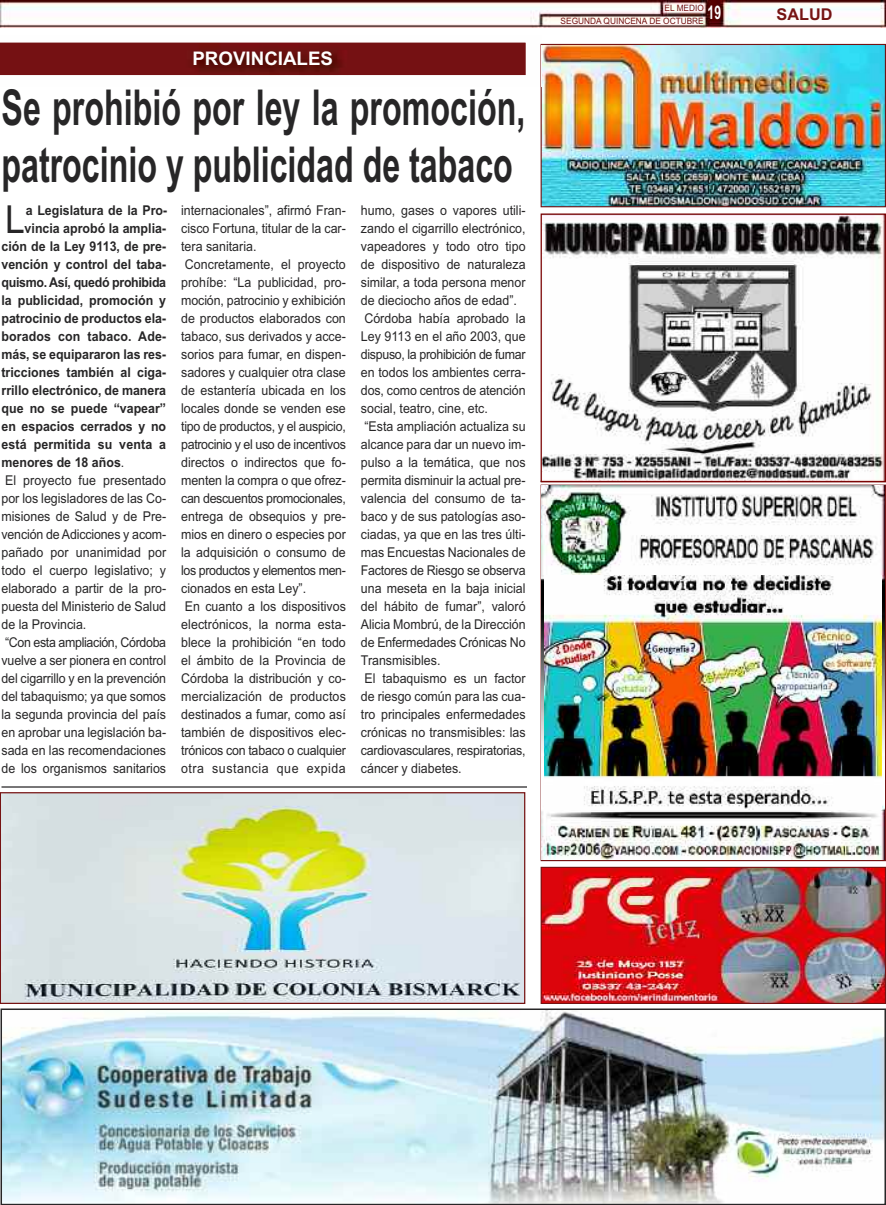
<style>
.page{position:relative;width:886px;height:1205px;background:#fff}
.page>*{position:absolute;margin:0;border:0;box-sizing:border-box;transform-origin:0 0}
.t1{font:700 49.5px/57px "Arial";color:#272627;scale:.65 1}
.t2{font:38.62px "Arial";color:#272627;scale:.92 1}
.t3{font:700 18.75px "Arial";color:#fff}
.t4{font:700 16.25px "Arial";color:#761313}
.t5{font:13.5px/18px "Arial";color:#272627;scale:.92 1}
.t6{font:700 13.5px "Arial";color:#272627;scale:.92 1}
.t7{font:13.5px "Arial";letter-spacing:-.025em;color:#272627;scale:.92 1}
.t8{font:700 13.5px "Arial";letter-spacing:-.025em;color:#272627;scale:.92 1}
.t9{font:8.75px/13.2px "Arial";color:#761313;scale:.95 1}
.s1{font-weight:400}
</style>
<div class="page">
<img style="left:0;top:0;width:886px;height:27px">
<img style="left:542px;top:46px;width:342px;height:159px">
<div style="left:540px;top:44px;width:346px;height:163px;border:1px solid #761313"></div>
<img style="left:0;top:42px;width:542px;height:34px">
<img style="left:540px;top:44px;width:3px;height:43px">
<img style="left:0;top:43px;width:525px;height:32px">
<img style="left:542px;top:486px;width:343px;height:374px">
<img style="left:545px;top:576px;width:336px;height:233px">
<img style="left:542px;top:869px;width:342px;height:133px">
<div style="left:540px;top:867px;width:346px;height:137px;border:1px solid #761313"></div>
<img style="left:2px;top:794px;width:521px;height:208px">
<div style="left:0;top:792px;width:525px;height:212px;border:1px solid #761313"></div>
<img style="left:4px;top:1011px;width:879px;height:191px">
<div style="left:1px;top:1008px;width:885px;height:197px;border:2px solid #272627"></div>
<hr style="left:2px;top:786px;width:525px;height:1px;background:#272627">
<img style="left:542px;top:215px;width:342px;height:265px">
<div style="left:540px;top:213px;width:346px;height:269px;border:1px solid #7a0000"></div>
<h3 class="t3" style="left:192px;top:48px;width:142px">ProvinCiALeS</h3>
<h1 class="t1" style="left:2px;top:80px;width:808px">Se prohibió por ley la promoción, patrocinio y publicidad de tabaco</h1>
<h2 class="t2" style="left:5px;top:197px;width:23px">L</h2>
<p class="t6" style="left:26px;top:202px;width:155px">a Legislatura de la Pro-</p>
<p class="t6" style="left:25px;top:220px;width:155px">vincia aprobó la amplia-</p>
<p class="t6" style="left:2px;top:238px;width:180px">ción de la Ley 9113, de pre-</p>
<p class="t6" style="left:2px;top:256px;width:180px">vención y control del taba-</p>
<p class="t8" style="left:2px;top:274px;width:180px">quismo. Así, quedó prohibida</p>
<p class="t6" style="left:2px;top:292px;width:180px">la publicidad, promoción y</p>
<p class="t6" style="left:2px;top:310px;width:180px">patrocinio de productos ela-</p>
<p class="t6" style="left:2px;top:328px;width:180px">borados con tabaco. Ade-</p>
<p class="t6" style="left:2px;top:346px;width:180px">más, se equipararon las res-</p>
<p class="t6" style="left:2px;top:364px;width:180px">tricciones también al ciga-</p>
<p class="t6" style="left:2px;top:382px;width:180px">rrillo electrónico, de manera</p>
<p class="t6" style="left:2px;top:400px;width:180px">que no se puede “vapear”</p>
<p class="t6" style="left:2px;top:418px;width:180px">en espacios cerrados y no</p>
<p class="t6" style="left:2px;top:436px;width:180px">está permitida su venta a</p>
<p class="t6" style="left:2px;top:454px;width:135px">menores de 18 años<span class="s1">.</span></p>
<p class="t5" style="left:5px;top:471px;width:177px">El proyecto fue presentado</p>
<p class="t5" style="left:2px;top:489px;width:180px">por los legisladores de las Co-</p>
<p class="t5" style="left:2px;top:507px;width:180px">misiones de Salud y de Pre-</p>
<p class="t5" style="left:2px;top:525px;width:180px">vención de Adicciones y acom-</p>
<p class="t5" style="left:2px;top:543px;width:180px">pañado por unanimidad por</p>
<p class="t5" style="left:2px;top:561px;width:180px">todo el cuerpo legislativo; y</p>
<p class="t5" style="left:2px;top:579px;width:180px">elaborado a partir de la pro-</p>
<p class="t5" style="left:2px;top:597px;width:180px">puesta del Ministerio de Salud</p>
<p class="t5" style="left:2px;top:615px;width:94px">de la Provincia.</p>
<p class="t7" style="left:5px;top:634px;width:177px">“Con esta ampliación, Córdoba</p>
<p class="t5" style="left:2px;top:651px;width:180px">vuelve a ser pionera en control</p>
<p class="t5" style="left:2px;top:669px;width:180px">del cigarrillo y en la prevención</p>
<p class="t5" style="left:2px;top:687px;width:180px">del tabaquismo; ya que somos</p>
<p class="t5" style="left:2px;top:705px;width:180px">la segunda provincia del país</p>
<p class="t5" style="left:2px;top:723px;width:180px">en aprobar una legislación ba-</p>
<p class="t5" style="left:2px;top:741px;width:180px">sada en las recomendaciones</p>
<p class="t5" style="left:2px;top:759px;width:180px">de los organismos sanitarios</p>
<p class="t5" style="left:181px;top:201px;width:180px">internacionales”, afirmó Fran&shy;cisco Fortuna, titular de la car&shy;tera sanitaria.<br>Concretamente, el proyecto prohíbe: “La publicidad, pro&shy;moción, patrocinio y exhibición de productos elaborados con tabaco, sus derivados y acce&shy;sorios para fumar, en dispen&shy;sadores y cualquier otra clase de estantería ubicada en los locales donde se venden ese tipo de productos, y el auspicio, patrocinio y el uso de incentivos directos o indirectos que fo&shy;menten la compra o que ofrez&shy;can descuentos promocionales, entrega de obsequios y pre&shy;mios en dinero o especies por la adquisición o consumo de los productos y elementos men&shy;cionados en esta Ley”.<br>En cuanto a los dispositivos electrónicos, la norma esta&shy;blece la prohibición “en todo el ámbito de la Provincia de<br>Córdoba la distribución y co&shy;mercialización de productos destinados a fumar, como así también de dispositivos elec&shy;trónicos con tabaco o cualquier otra sustancia que expida</p>
<p class="t5" style="left:361px;top:201px;width:180px">humo, gases o vapores utili&shy;zando el cigarrillo electrónico, vapeadores y todo otro tipo de dispositivo de naturaleza similar, a toda persona menor de dieciocho años de edad”.<br>Córdoba había aprobado la<br>Ley 9113 en el año 2003, que dispuso, la prohibición de fumar en todos los ambientes cerra&shy;dos, como centros de atención social, teatro, cine, etc.<br>“Esta ampliación actualiza su alcance para dar un nuevo im&shy;pulso a la temática, que nos permita disminuir la actual pre&shy;valencia del consumo de ta&shy;baco y de sus patologías aso&shy;ciadas, ya que en las tres últi&shy;mas Encuestas Nacionales de<br>Factores de Riesgo se observa una meseta en la baja inicial del hábito de fumar”, valoró<br>Alicia Mombrú, de la Dirección de Enfermedades Crónicas No<br>Transmisibles.<br>El tabaquismo es un factor de riesgo común para las cua&shy;tro principales enfermedades crónicas no transmisibles: las cardiovasculares, respiratorias, cáncer y diabetes.</p>
<p class="t9" style="left:561px;top:1px;width:170px;text-indent:104px">EL MEDIO<br>SEGUNDA QUINCENA DE OCTUBRE <sup>19</sup></p>
<p class="t4" style="left:776px;top:5px;width:57px">SALUd</p>
</div>
